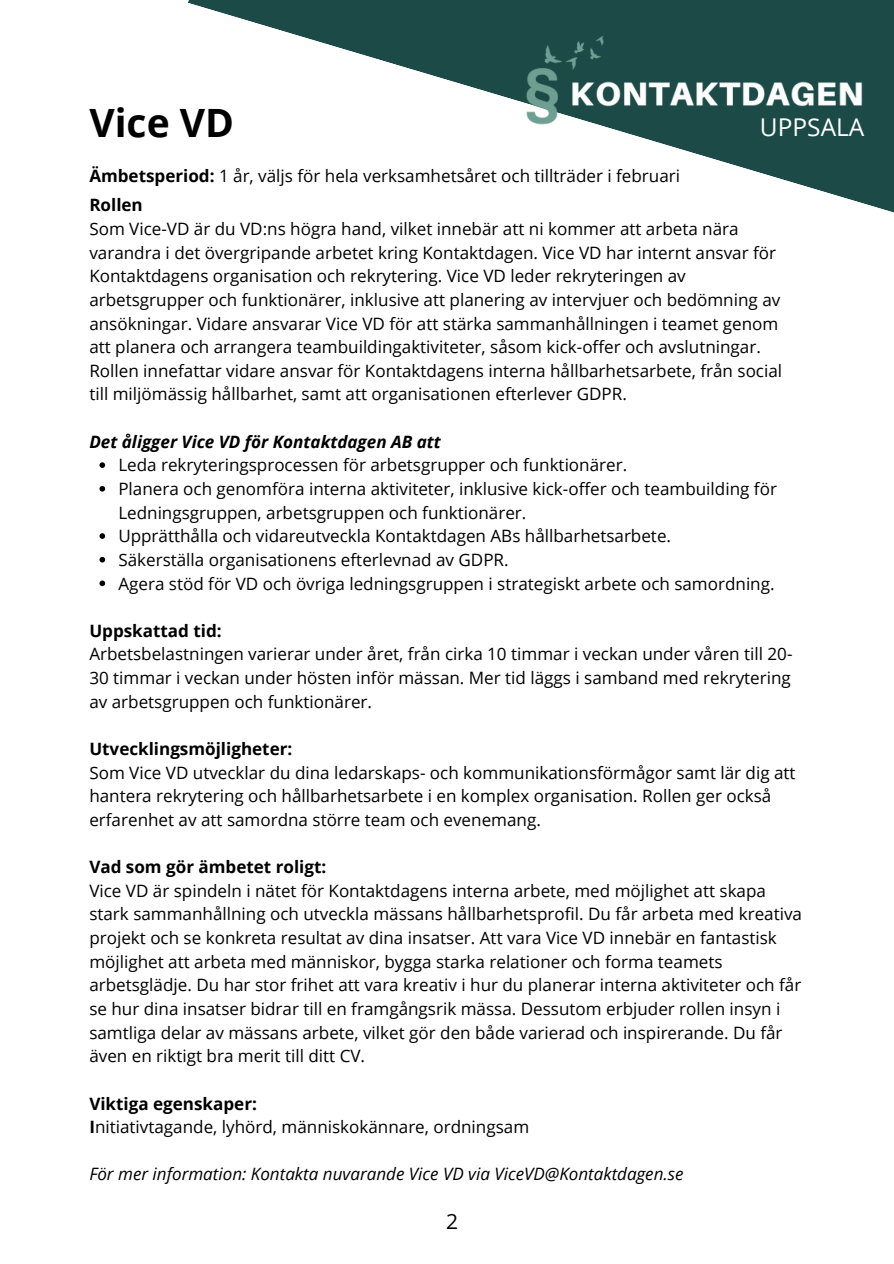
<style>
.page{position:relative;width:894px;height:1264px;background:#fff}
.page>*{position:absolute;margin:0;border:0;box-sizing:border-box;transform-origin:0 0}
.t1{font:700 39px "Open Sans";color:#000}
.t2{font:24.45px "Open Sans";color:#fff}
.t3{font:21px "Open Sans";color:#000}
.t4{font:17.1px/23.7px "Open Sans";color:#000}
.t5{font:700 17.1px "Open Sans";color:#000}
.t6{font:italic 17.1px "Open Sans";color:#000}
.t7{font:italic 700 17.1px "Open Sans";color:#000}
.s1{font-weight:700}
</style>
<div class="page">
<svg style="left:188px;top:0;width:705px;height:212px"></svg>
<img style="left:475px;top:37px;width:397px;height:105px">
<svg style="left:99px;top:462px;width:6px;height:6px"></svg>
<svg style="left:99px;top:486px;width:6px;height:5px"></svg>
<svg style="left:99px;top:533px;width:6px;height:6px"></svg>
<svg style="left:99px;top:557px;width:6px;height:5px"></svg>
<svg style="left:99px;top:580px;width:6px;height:6px"></svg>
<h1 class="t1" style="left:89px;top:95px;width:146px">Vice VD</h1>
<h2 class="t2" style="left:759px;top:110px;width:106px">UPPSALA</h2>
<p class="t4" style="left:89px;top:163px;width:592px"><span class="s1">Ämbetsperiod:</span> 1 år, väljs för hela verksamhetsåret och tillträder i februari</p>
<p class="t5" style="left:89px;top:193px;width:55px">Rollen</p>
<p class="t4" style="left:89px;top:216px;width:694px">Som Vice-VD är du VD:ns högra hand, vilket innebär att ni kommer att arbeta nära varandra i det övergripande arbetet kring Kontaktdagen. Vice VD har internt ansvar för Kontaktdagens organisation och rekrytering. Vice VD leder rekryteringen av arbetsgrupper och funktionärer, inklusive att planering av intervjuer och bedömning av ansökningar. Vidare ansvarar Vice VD för att stärka sammanhållningen i teamet genom att planera och arrangera teambuildingaktiviteter, såsom kick-offer och avslutningar.<br>Rollen innefattar vidare ansvar för Kontaktdagens interna hållbarhetsarbete, från social till miljömässig hållbarhet, samt att organisationen efterlever GDPR.</p>
<p class="t7" style="left:89px;top:429px;width:353px">Det åligger Vice VD för Kontaktdagen AB att</p>
<h3 class="t4" style="left:118px;top:453px;width:510px">Leda rekryteringsprocessen för arbetsgrupper och funktionärer.</h3>
<p class="t4" style="left:118px;top:476px;width:660px">Planera och genomföra interna aktiviteter, inklusive kick-offer och teambuilding för<br>Ledningsgruppen, arbetsgruppen och funktionärer.</p>
<p class="t4" style="left:118px;top:523px;width:554px">Upprätthålla och vidareutveckla Kontaktdagen ABs hållbarhetsarbete.</p>
<p class="t4" style="left:118px;top:547px;width:392px">Säkerställa organisationens efterlevnad av GDPR.</p>
<p class="t4" style="left:118px;top:571px;width:657px">Agera stöd för VD och övriga ledningsgruppen i strategiskt arbete och samordning.</p>
<p class="t5" style="left:89px;top:618px;width:134px">Uppskattad tid:</p>
<p class="t4" style="left:89px;top:642px;width:704px;text-align:justify">Arbetsbelastningen varierar under året, från cirka 10 timmar i veckan under våren till 20- 30 timmar i veckan under hösten inför mässan. Mer tid läggs i samband med rekrytering av arbetsgruppen och funktionärer.</p>
<p class="t5" style="left:89px;top:736px;width:204px">Utvecklingsmöjligheter:</p>
<p class="t4" style="left:89px;top:760px;width:707px">Som Vice VD utvecklar du dina ledarskaps- och kommunikationsförmågor samt lär dig att hantera rekrytering och hållbarhetsarbete i en komplex organisation. Rollen ger också erfarenhet av att samordna större team och evenemang.</p>
<p class="t5" style="left:89px;top:854px;width:238px">Vad som gör ämbetet roligt:</p>
<p class="t4" style="left:89px;top:878px;width:714px">Vice VD är spindeln i nätet för Kontaktdagens interna arbete, med möjlighet att skapa stark sammanhållning och utveckla mässans hållbarhetsprofil. Du får arbeta med kreativa projekt och se konkreta resultat av dina insatser. Att vara Vice VD innebär en fantastisk möjlighet att arbeta med människor, bygga starka relationer och forma teamets arbetsglädje. Du har stor frihet att vara kreativ i hur du planerar interna aktiviteter och får se hur dina insatser bidrar till en framgångsrik mässa. Dessutom erbjuder rollen insyn i samtliga delar av mässans arbete, vilket gör den både varierad och inspirerande. Du får även en riktigt bra merit till ditt CV.</p>
<p class="t5" style="left:89px;top:1091px;width:169px">Viktiga egenskaper:</p>
<p class="t4" style="left:89px;top:1114px;width:441px"><span class="s1">I</span>nitiativtagande, lyhörd, människokännare, ordningsam</p>
<p class="t6" style="left:89px;top:1162px;width:595px">För mer information: Kontakta nuvarande Vice VD via ViceVD@Kontaktdagen.se</p>
<p class="t3" style="left:446px;top:1206px;width:13px">2</p>
</div>
